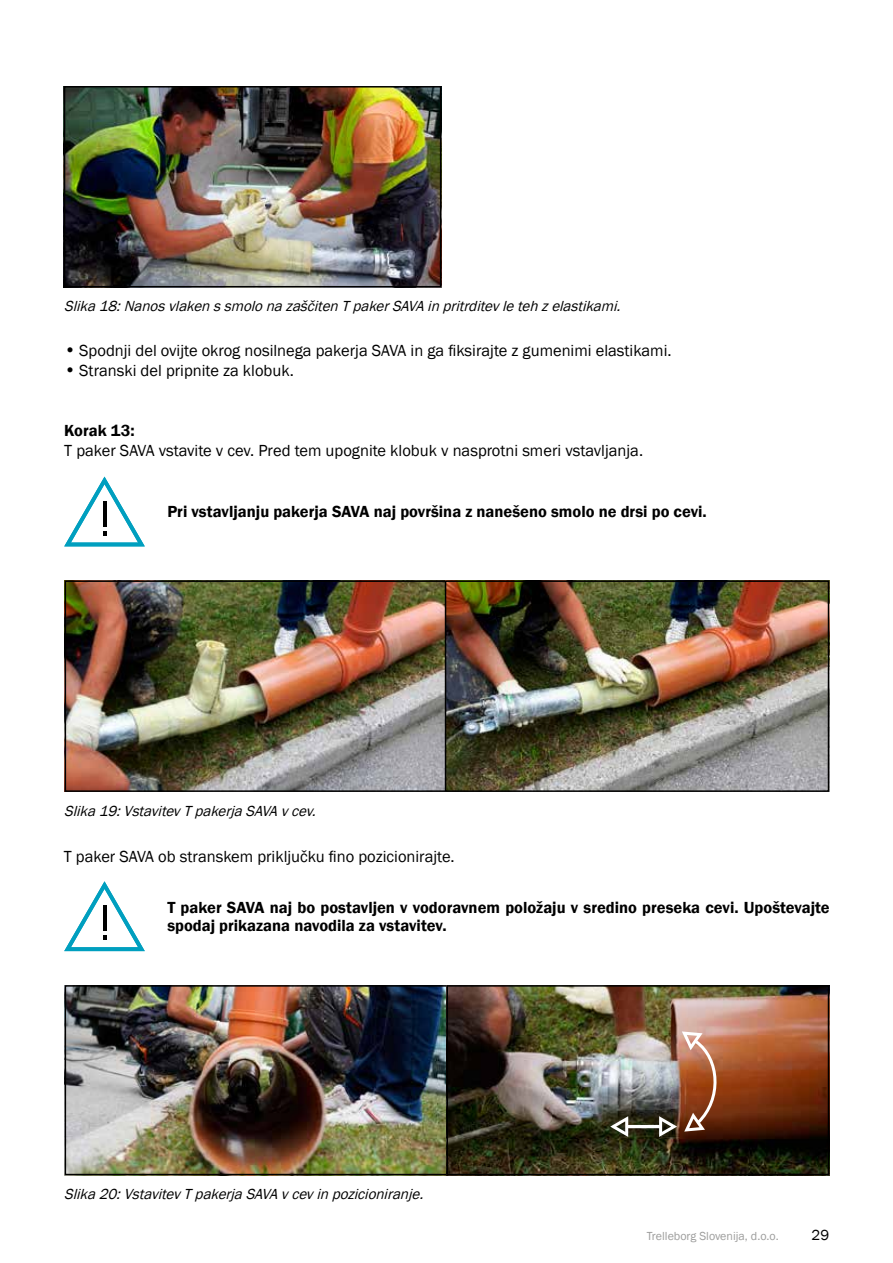
<style>
.page{position:relative;width:893px;height:1263px;background:#fff}
.page>*{position:absolute;margin:0;border:0;box-sizing:border-box;transform-origin:0 0}
.t1{font:16.5px "Franklin Gothic";color:#000}
.t2{font:600 16.5px/18px "Franklin Gothic";color:#000}
.t3{font:italic 15px "Franklin Gothic";color:#000}
.t4{font:15px "Franklin Gothic";color:#000}
.t5{font:12px "Franklin Gothic";color:#9d9d9c}
.s1{font-size:18px}
</style>
<div class="page">
<img style="left:68px;top:988px;width:378px;height:184px">
<div style="left:65px;top:985px;width:384px;height:190px;border:2px solid #000"></div>
<img style="left:449px;top:988px;width:377px;height:184px">
<div style="left:446px;top:985px;width:383px;height:190px;border:2px solid #000"></div>
<svg style="left:64px;top:881px;width:81px;height:70px"></svg>
<svg style="left:64px;top:477px;width:81px;height:69px"></svg>
<img style="left:67px;top:89px;width:371px;height:195px">
<div style="left:64px;top:86px;width:377px;height:201px;border:2px solid #000"></div>
<img style="left:68px;top:583px;width:758px;height:206px">
<div style="left:65px;top:580px;width:381px;height:212px;border:2px solid #000"></div>
<div style="left:445px;top:580px;width:384px;height:212px;border:2px solid #000"></div>
<svg style="left:610px;top:1116px;width:18px;height:21px"></svg>
<img style="left:659px;top:1031px;width:63px;height:106px">
<hr style="left:627px;top:1125px;width:34px;height:3px;background:#fff">
<p class="t3" style="left:64px;top:296px;width:562px">Slika 18: Nanos vlaken s smolo na zaščiten T paker SAVA in pritrditev le teh z elastikami.</p>
<p class="t1" style="left:64px;top:341px;width:609px"><span class="s1">•</span> Spodnji del ovijte okrog nosilnega pakerja SAVA in ga fiksirajte z gumenimi elastikami.</p>
<p class="t1" style="left:64px;top:360px;width:231px"><span class="s1">•</span> Stranski del pripnite za klobuk.</p>
<p class="t2" style="left:64px;top:422px;width:72px">Korak 13:</p>
<p class="t1" style="left:64px;top:440px;width:580px">T paker SAVA vstavite v cev. Pred tem upognite klobuk v nasprotni smeri vstavljanja.</p>
<p class="t2" style="left:167px;top:503px;width:541px">Pri vstavljanju pakerja SAVA naj površina z nanešeno smolo ne drsi po cevi.</p>
<p class="t3" style="left:64px;top:802px;width:258px">Slika 19: Vstavitev T pakerja SAVA v cev.</p>
<p class="t1" style="left:64px;top:846px;width:392px">T paker SAVA ob stranskem priključku fino pozicionirajte.</p>
<p class="t2" style="left:167px;top:899px;width:664px">T paker SAVA naj bo postavljen v vodoravnem položaju v sredino preseka cevi. Upoštevajte spodaj prikazana navodila za vstavitev.</p>
<p class="t3" style="left:64px;top:1185px;width:365px">Slika 20: Vstavitev T pakerja SAVA v cev in pozicioniranje.</p>
<p class="t5" style="left:647px;top:1229px;width:133px">Trelleborg Slovenija, d.o.o.</p>
<p class="t4" style="left:812px;top:1226px;width:19px">29</p>
</div>
